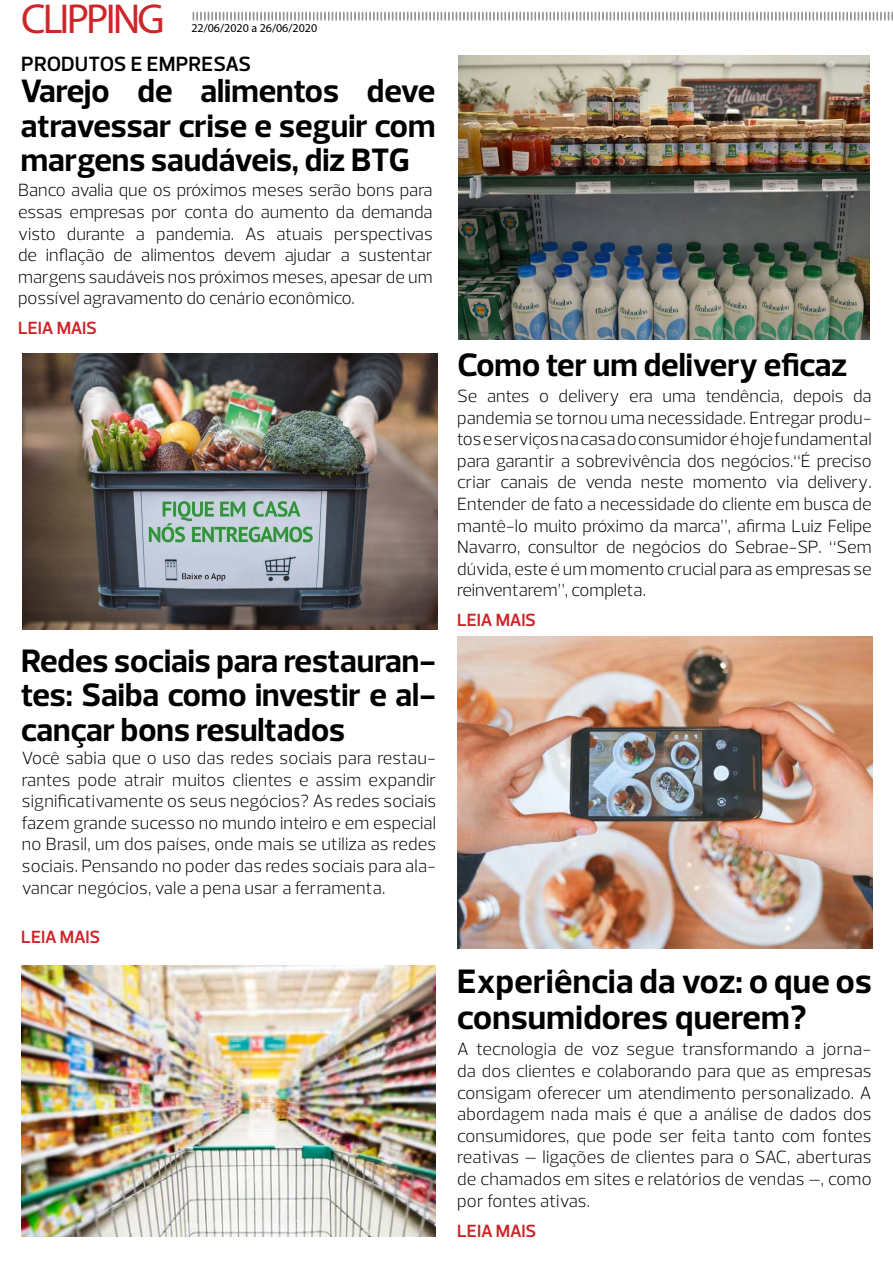
<style>
.page{position:relative;width:893px;height:1263px;background:#fff}
.page>*{position:absolute;margin:0;border:0;box-sizing:border-box;transform-origin:0 0}
.t1{font:42px "Myriad Pro";letter-spacing:-.07em;color:#ce2528}
.t2{font:700 34.5px/36px "Prelo";letter-spacing:.01em;color:#000}
.t3{font:700 33px/34.5px "Prelo";color:#000;text-align:justify}
.t4{font:600 21px "Prelo";letter-spacing:.005em;color:#000}
.t5{font:300 18px/21.6px "Prelo";color:#000;text-align:justify}
.t6{font:600 18px "Prelo";letter-spacing:-.015em;color:#ce2528}
.t7{font:12px "Myriad Pro";color:#000}
</style>
<div class="page">
<svg style="left:193px;top:12px;width:700px;height:9px"></svg>
<img style="left:457px;top:637px;width:416px;height:311px">
<img style="left:458px;top:55px;width:412px;height:285px">
<img style="left:23px;top:353px;width:414px;height:276px">
<img style="left:22px;top:965px;width:414px;height:271px">
<h1 class="t1" style="left:21px;top:-7px;width:145px">CLIPPING</h1>
<p class="t7" style="left:191px;top:21px;width:127px">22/06/2020 a 26/06/2020</p>
<p class="t4" style="left:21px;top:51px;width:231px">PRODUTOS E EMPRESAS</p>
<h3 class="t3" style="left:21px;top:74px;width:416px">Varejo de alimentos deve atravessar crise e seguir com margens saudáveis, diz BTG</h3>
<p class="t5" style="left:18px;top:180px;width:416px">Banco avalia que os próximos meses serão bons para essas empresas por conta do aumento da demanda visto durante a pandemia. As atuais perspectivas de inflação de alimentos devem ajudar a sustentar margens saudáveis nos próximos meses, apesar de um possível agravamento do cenário econômico.</p>
<p class="t6" style="left:18px;top:317px;width:80px">LEIA MAIS</p>
<h3 class="t3" style="left:21px;top:644px;width:416px">Redes sociais para restauran&shy;tes: Saiba como investir e al&shy;cançar bons resultados</h3>
<p class="t5" style="left:22px;top:747px;width:416px">Você sabia que o uso das redes sociais para restau&shy;rantes pode atrair muitos clientes e assim expandir significativamente os seus negócios? As redes sociais fazem grande sucesso no mundo inteiro e em especial no Brasil, um dos países, onde mais se utiliza as redes sociais. Pensando no poder das redes sociais para ala&shy;vancar negócios, vale a pena usar a ferramenta.</p>
<p class="t6" style="left:21px;top:925px;width:80px">LEIA MAIS</p>
<h3 class="t3" style="left:457px;top:348px;width:391px">Como ter um delivery eficaz</h3>
<p class="t5" style="left:457px;top:385px;width:416px">Se antes o delivery era uma tendência, depois da pandemia se tornou uma necessidade. Entregar produ&shy;tos e serviços na casa do consumidor é hoje fundamental para garantir a sobrevivência dos negócios.“É preciso criar canais de venda neste momento via delivery.<br>Entender de fato a necessidade do cliente em busca de mantê-lo muito próximo da marca”, afirma Luiz Felipe Navarro, consultor de negócios do Sebrae-SP. “Sem dúvida, este é um momento crucial para as empresas se reinventarem”, completa.</p>
<p class="t6" style="left:457px;top:609px;width:80px">LEIA MAIS</p>
<h2 class="t2" style="left:457px;top:964px;width:416px">Experiência da voz: o que os consumidores querem?</h2>
<p class="t5" style="left:457px;top:1038px;width:416px">A tecnologia de voz segue transformando a jorna&shy;da dos clientes e colaborando para que as empresas consigam oferecer um atendimento personalizado. A abordagem nada mais é que a análise de dados dos consumidores, que pode ser feita tanto com fontes reativas – ligações de clientes para o SAC, aberturas de chamados em sites e relatórios de vendas –, como por fontes ativas.</p>
<p class="t6" style="left:457px;top:1219px;width:80px">LEIA MAIS</p>
</div>
